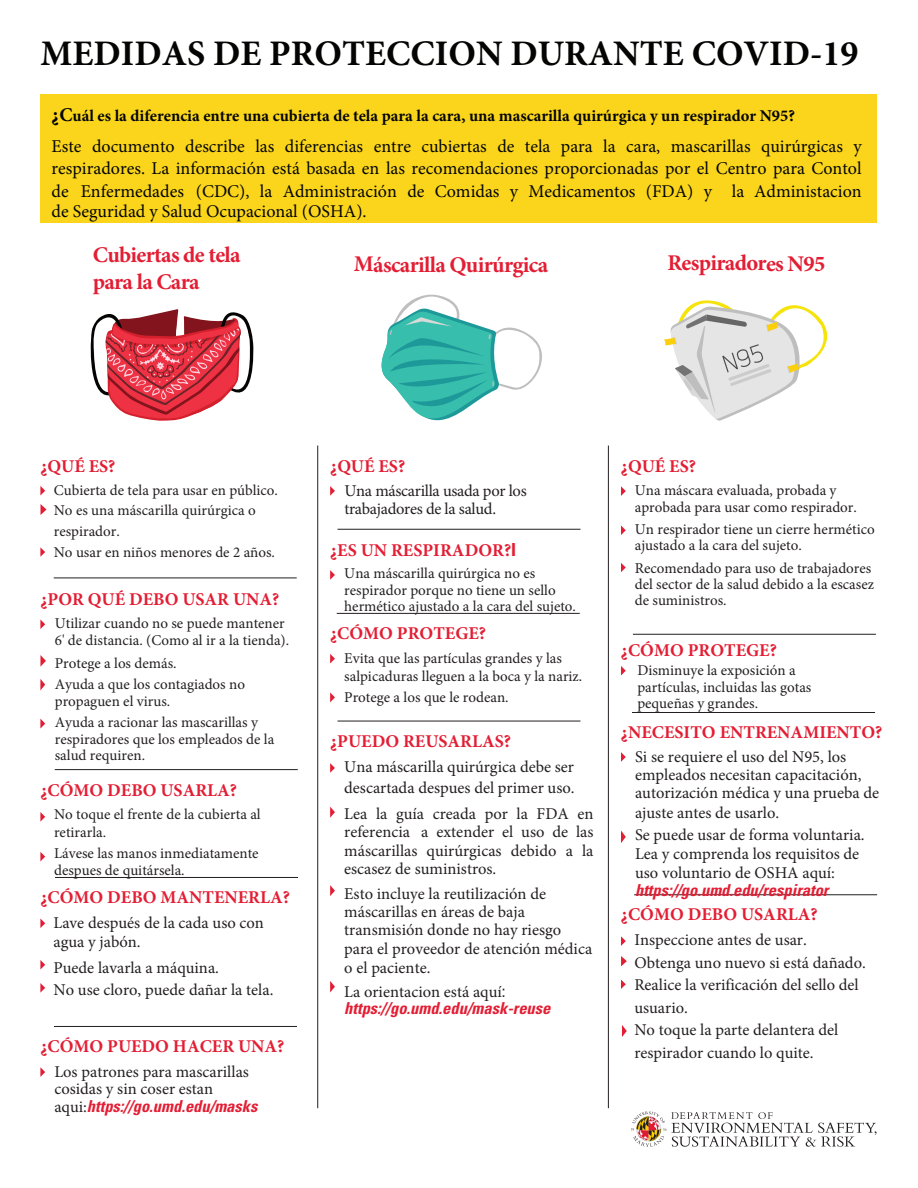
<style>
.page{position:relative;width:918px;height:1188px;background:#fff}
.page>*{position:absolute;margin:0;border:0;box-sizing:border-box;transform-origin:0 0}
.t1{font:700 36px "Minion Pro";color:#040503}
.t2{font:700 22.5px/27px "Minion Pro";letter-spacing:-.03em;color:#e31e34}
.t3{font:18px/22.4px "Minion Pro";color:#040503;text-align:justify}
.t4{font:700 18px "Minion Pro";color:#e31e34}
.t5{font:16.5px/22.5px "Minion Pro";color:#231f20}
.t6{font:700 16.5px "Minion Pro";color:#040503}
.t7{font:italic 700 condensed 16.5px "Univers";color:#e31e34}
.t8{font:16.5px/18px "Minion Pro";letter-spacing:-.02em;color:#231f20}
.t9{font:15px/16.4px "Minion Pro";color:#231f20}
.s1{font-size:19.5px}
.s2{font-family:"Minion Pro";font-weight:400;font-style:normal;font-stretch:normal;color:#231f20}
.s3{font-family:"Univers";font-stretch:condensed}
</style>
<div class="page">
<div style="left:40px;top:94px;width:838px;height:129px;background:#fad51b"></div>
<hr style="left:317px;top:446px;width:1px;height:662px;background:#231f20">
<hr style="left:608px;top:446px;width:1px;height:662px;background:#231f20">
<svg style="left:631px;top:1111px;width:246px;height:36px"></svg>
<svg style="left:40px;top:486px;width:5px;height:10px"></svg>
<svg style="left:41px;top:504px;width:6px;height:11px"></svg>
<svg style="left:40px;top:547px;width:5px;height:10px"></svg>
<svg style="left:40px;top:619px;width:5px;height:10px"></svg>
<svg style="left:40px;top:655px;width:6px;height:12px"></svg>
<svg style="left:40px;top:679px;width:5px;height:11px"></svg>
<svg style="left:40px;top:719px;width:5px;height:10px"></svg>
<svg style="left:40px;top:812px;width:5px;height:10px"></svg>
<svg style="left:40px;top:852px;width:5px;height:9px"></svg>
<svg style="left:40px;top:918px;width:5px;height:10px"></svg>
<svg style="left:40px;top:960px;width:5px;height:10px"></svg>
<svg style="left:40px;top:983px;width:5px;height:10px"></svg>
<svg style="left:40px;top:1067px;width:5px;height:10px"></svg>
<hr style="left:54px;top:578px;width:243px;height:1px;background:#231f20">
<hr style="left:337px;top:613px;width:243px;height:1px;background:#231f20">
<hr style="left:633px;top:634px;width:243px;height:1px;background:#231f20">
<hr style="left:632px;top:712px;width:243px;height:1px;background:#231f20">
<hr style="left:55px;top:769px;width:243px;height:1px;background:#231f20">
<hr style="left:55px;top:877px;width:243px;height:1px;background:#231f20">
<hr style="left:54px;top:1026px;width:243px;height:1px;background:#231f20">
<hr style="left:338px;top:721px;width:242px;height:1px;background:#231f20">
<hr style="left:634px;top:895px;width:243px;height:1px;background:#231f20">
<hr style="left:338px;top:529px;width:242px;height:1px;background:#231f20">
<svg style="left:330px;top:486px;width:5px;height:10px"></svg>
<svg style="left:330px;top:570px;width:5px;height:10px"></svg>
<svg style="left:330px;top:654px;width:5px;height:9px"></svg>
<svg style="left:330px;top:692px;width:5px;height:10px"></svg>
<svg style="left:330px;top:763px;width:5px;height:10px"></svg>
<svg style="left:330px;top:807px;width:5px;height:11px"></svg>
<svg style="left:330px;top:885px;width:5px;height:11px"></svg>
<svg style="left:330px;top:981px;width:5px;height:11px"></svg>
<svg style="left:621px;top:486px;width:5px;height:10px"></svg>
<svg style="left:621px;top:525px;width:5px;height:10px"></svg>
<svg style="left:621px;top:563px;width:5px;height:9px"></svg>
<svg style="left:621px;top:666px;width:5px;height:9px"></svg>
<svg style="left:621px;top:752px;width:5px;height:10px"></svg>
<svg style="left:621px;top:831px;width:5px;height:12px"></svg>
<svg style="left:621px;top:936px;width:5px;height:10px"></svg>
<svg style="left:621px;top:956px;width:6px;height:10px"></svg>
<svg style="left:621px;top:980px;width:5px;height:9px"></svg>
<svg style="left:622px;top:1025px;width:5px;height:12px"></svg>
<svg style="left:381px;top:294px;width:161px;height:126px"></svg>
<svg style="left:664px;top:300px;width:164px;height:121px"></svg>
<svg style="left:90px;top:309px;width:164px;height:112px"></svg>
<h1 class="t1" style="left:40px;top:28px;width:820px">MEDIDAS DE PROTECCION DURANTE COVID-19</h1>
<p class="t6" style="left:52px;top:104px;width:745px"><span class="s1">¿C</span>uál es la diferencia entre una cubierta de tela para la cara, una mascarilla quirúrgica y un respirador N95?</p>
<p class="t3" style="left:52px;top:135px;width:812px">Este documento describe las diferencias entre cubiertas de tela para la cara, mascarillas quirúrgicas y respiradores. La información está basada en las recomendaciones proporcionadas por el Centro para Contol de Enfermedades (CDC), la Administración de Comidas y Medicamentos (FDA) y la Administacion</p>
<p class="t3" style="left:52px;top:200px;width:317px">de Seguridad y Salud Ocupacional (OSHA).</p>
<h2 class="t2" style="left:93px;top:241px;width:149px">Cubiertas de tela para la Cara</h2>
<h2 class="t2" style="left:354px;top:251px;width:196px">Máscarilla Quirúrgica</h2>
<h2 class="t2" style="left:667px;top:249px;width:159px">Respiradores N95</h2>
<p class="t4" style="left:40px;top:453px;width:77px">¿QUÉ ES?</p>
<p class="t9" style="left:54px;top:480px;width:226px;line-height:20.7px">Cubierta de tela para usar en público.<br>No es una máscarilla quirúrgica o respirador.<br>No usar en niños menores de 2 años.</p>
<p class="t4" style="left:40px;top:587px;width:240px">¿POR QUÉ DEBO USAR UNA?</p>
<p class="t9" style="left:55px;top:614px;width:236px;line-height:17.7px">Utilizar cuando no se puede mantener<br>6' de distancia. (Como al ir a la tienda).</p>
<p class="t9" style="left:55px;top:652px;width:192px;line-height:20.9px">Protege a los demás.<br>Ayuda a que los contagiados no</p>
<p class="t9" style="left:55px;top:691px;width:205px;line-height:21px">propaguen el virus.<br>Ayuda a racionar las mascarillas y</p>
<p class="t9" style="left:55px;top:731px;width:221px">respiradores que los empleados de la salud requiren.</p>
<p class="t4" style="left:40px;top:777px;width:198px">¿CÓMO DEBO USARLA?</p>
<p class="t9" style="left:54px;top:806px;width:208px;line-height:17.7px">No toque el frente de la cubierta al retirarla.</p>
<p class="t9" style="left:54px;top:845px;width:206px">Lávese las manos inmediatamente despues de quitársela.</p>
<p class="t5" style="left:54px;top:913px;width:212px;line-height:19.5px">Lave después de la cada uso con agua y jabón.</p>
<p class="t5" style="left:54px;top:956px;width:221px">Puede lavarla a máquina.<br>No use cloro, puede dañar la tela.</p>
<p class="t4" style="left:40px;top:884px;width:251px">¿CÓMO DEBO MANTENERLA?</p>
<p class="t4" style="left:40px;top:1033px;width:246px">¿CÓMO PUEDO HACER UNA?</p>
<p class="t5" style="left:54px;top:1063px;width:196px;line-height:17.2px">Los patrones para mascarillas cosidas y sin coser estan</p>
<p class="t7" style="left:54px;top:1096px;width:205px"><span class="s2">aqui:</span>https://go.umd.edu/masks</p>
<p class="t4" style="left:330px;top:453px;width:77px">¿QUÉ ES?</p>
<p class="t4" style="left:621px;top:453px;width:77px">¿QUÉ ES?</p>
<p class="t8" style="left:344px;top:482px;width:184px">Una máscarilla usada por los trabajadores de la salud.</p>
<p class="t4" style="left:330px;top:537px;width:188px">¿ES UN RESPIRADOR?<span class="s3">I</span></p>
<p class="t9" style="left:344px;top:565px;width:233px">Una máscarilla quirúrgica no es respirador porque no tiene un sello hermético ajustado a la cara del sujeto.</p>
<p class="t9" style="left:344px;top:649px;width:240px;line-height:17.7px">Evita que las partículas grandes y las salpicaduras lleguen a la boca y la nariz<span class="s3">.</span></p>
<p class="t9" style="left:344px;top:689px;width:166px">Protege a los que le rodean.</p>
<p class="t4" style="left:330px;top:621px;width:157px">¿CÓMO PROTEGE?</p>
<p class="t4" style="left:330px;top:728px;width:182px">¿PUEDO REUSARLAS?</p>
<p class="t5" style="left:344px;top:756px;width:232px;line-height:21.3px">Una máscarilla quirúrgica debe ser descartada despues del primer uso.</p>
<p class="t5" style="left:344px;top:804px;width:251px;line-height:18.5px;text-align:justify">Lea la guía creada por la FDA en referencia a extender el uso de las máscarillas quirúrgicas debido a la escasez de suministros.</p>
<p class="t5" style="left:344px;top:884px;width:250px;line-height:18.8px">Esto incluye la reutilización de máscarillas en áreas de baja transmisión donde no hay riesgo para el proveedor de atención médica o el paciente.</p>
<p class="t5" style="left:344px;top:981px;width:163px">La orientacion está aquí<span class="s3">:</span></p>
<p class="t7" style="left:344px;top:998px;width:208px">https://go.umd.edu/mask-reuse</p>
<p class="t9" style="left:635px;top:482px;width:224px">Una máscara evaluada, probada y aprobada para usar como respirador.</p>
<p class="t9" style="left:635px;top:521px;width:242px">Un respirador tiene un cierre hermético ajustado a la cara del sujeto.</p>
<p class="t9" style="left:635px;top:560px;width:241px">Recomendado para uso de trabajadores del sector de la salud debido a la escasez de suministros.</p>
<p class="t4" style="left:621px;top:638px;width:157px">¿CÓMO PROTEGE?</p>
<p class="t9" style="left:637px;top:662px;width:176px">Disminuye la exposición a partículas, incluidas las gotas pequeñas y grandes.</p>
<p class="t5" style="left:635px;top:748px;width:246px;line-height:18.5px">Si se requiere el uso del N95, los empleados necesitan capacitación, autorización médica y una prueba de ajuste antes de usarlo.</p>
<p class="t5" style="left:635px;top:826px;width:231px;line-height:18.9px">Se puede usar de forma voluntaria.<br>Lea y comprenda los requisitos de uso voluntario de OSHA aquí:</p>
<p class="t7" style="left:635px;top:880px;width:195px">https://go.umd.edu/respirator</p>
<p class="t5" style="left:634px;top:929px;width:233px">Inspeccione antes de usar.<br>Obtenga uno nuevo si está dañado.<br>Realice la verificación del sello del usuario.<br>No toque la parte delantera del respirador cuando lo quite.</p>
<p class="t4" style="left:621px;top:720px;width:263px">¿NECESITO ENTRENAMIENTO?</p>
<p class="t4" style="left:621px;top:902px;width:198px">¿CÓMO DEBO USARLA?</p>
</div>
